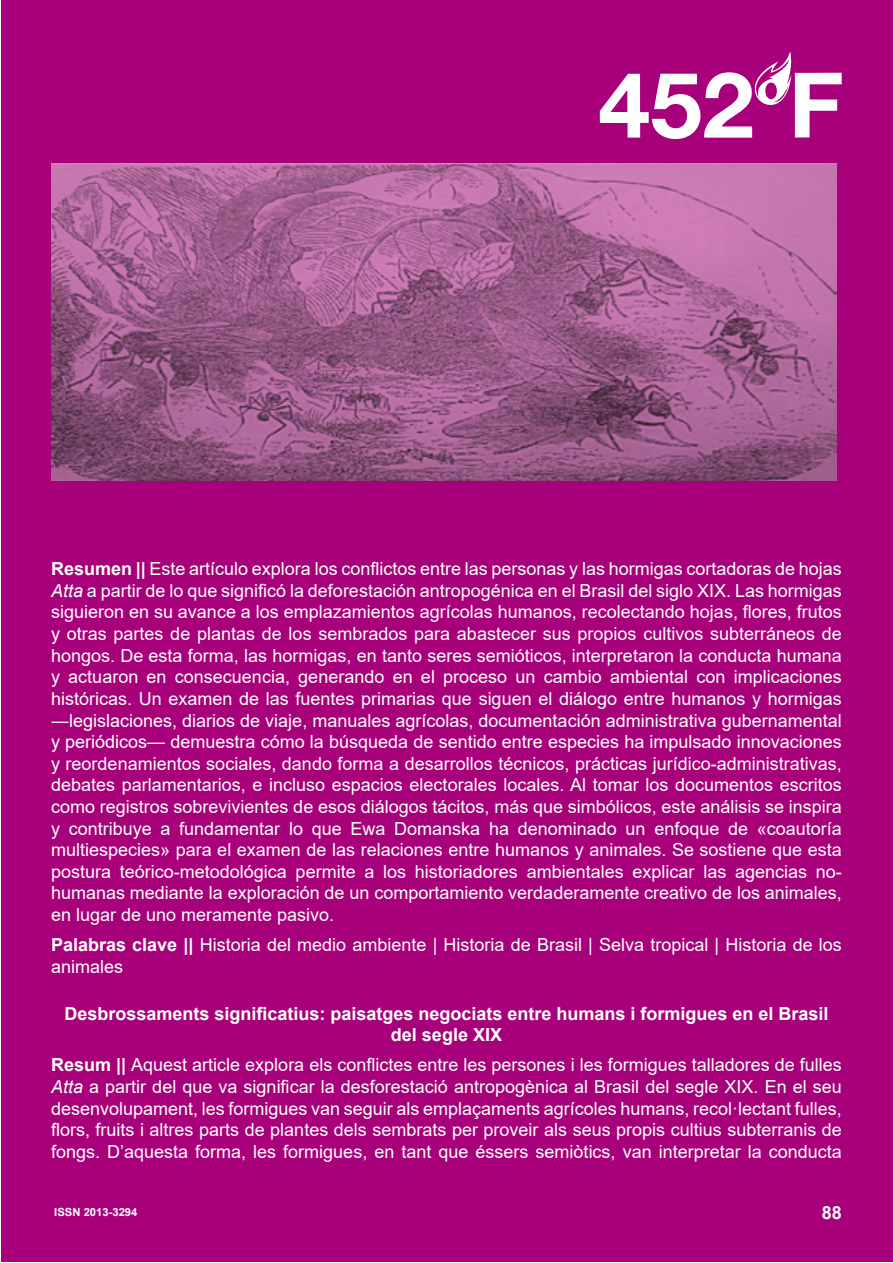
<style>
.page{position:relative;width:893px;height:1263px;background:#fff}
.page>*{position:absolute;margin:0;border:0;box-sizing:border-box;transform-origin:0 0}
.t1{font:18px/21.6px "Arial";color:#fff;text-align:justify}
.t2{font:700 18px/21.6px "Arial";color:#fff;text-align:center}
.t3{font:700 11.25px "Arial";color:#fff}
.s1{font-weight:700}
.s2{font-style:italic}
</style>
<div class="page">
<div style="left:1px;top:1px;width:891px;height:1261px;background:#a8007a"></div>
<svg style="left:600px;top:51px;width:242px;height:88px"></svg>
<img style="left:51px;top:164px;width:785px;height:316px">
<p class="t1" style="left:51px;top:558px;width:792px"><span class="s1">Resumen ||</span> Este artículo explora los conflictos entre las personas y las hormigas cortadoras de hojas <span class="s2">Atta</span> a partir de lo que significó la deforestación antropogénica en el Brasil del siglo XIX. Las hormigas siguieron en su avance a los emplazamientos agrícolas humanos, recolectando hojas, flores, frutos y otras partes de plantas de los sembrados para abastecer sus propios cultivos subterráneos de hongos. De esta forma, las hormigas, en tanto seres semióticos, interpretaron la conducta humana y actuaron en consecuencia, generando en el proceso un cambio ambiental con implicaciones históricas. Un examen de las fuentes primarias que siguen el diálogo entre humanos y hormigas ―legislaciones, diarios de viaje, manuales agrícolas, documentación administrativa gubernamental y periódicos— demuestra cómo la búsqueda de sentido entre especies ha impulsado innovaciones y reordenamientos sociales, dando forma a desarrollos técnicos, prácticas jurídico-administrativas, debates parlamentarios, e incluso espacios electorales locales. Al tomar los documentos escritos como registros sobrevivientes de esos diálogos tácitos, más que simbólicos, este análisis se inspira y contribuye a fundamentar lo que Ewa Domanska ha denominado un enfoque de «coautoría multiespecies» para el examen de las relaciones entre humanos y animales. Se sostiene que esta postura teórico-metodológica permite a los historiadores ambientales explicar las agencias no&shy;humanas mediante la exploración de un comportamiento verdaderamente creativo de los animales, en lugar de uno meramente pasivo.</p>
<p class="t1" style="left:51px;top:934px;width:792px"><span class="s1">Palabras clave ||</span> Historia del medio ambiente | Historia de Brasil | Selva tropical | Historia de los animales</p>
<p class="t2" style="left:64px;top:1003px;width:766px">Desbrossaments significatius: paisatges negociats entre humans i formigues en el Brasil del segle XIX</p>
<p class="t1" style="left:51px;top:1054px;width:792px"><span class="s1">Resum ||</span> Aquest article explora els conflictes entre les persones i les formigues talladores de fulles <span class="s2">Atta</span> a partir del que va significar la desforestació antropogènica al Brasil del segle XIX. En el seu desenvolupament, les formigues van seguir als emplaçaments agrícoles humans, recol·lectant fulles, flors, fruits i altres parts de plantes dels sembrats per proveir als seus propis cultius subterranis de fongs. D’aquesta forma, les formigues, en tant que éssers semiòtics, van interpretar la conducta</p>
<p class="t3" style="left:54px;top:1204px;width:85px">ISSN 2013-3294</p>
<p class="t2" style="left:822px;top:1202px;width:22px">88</p>
</div>
